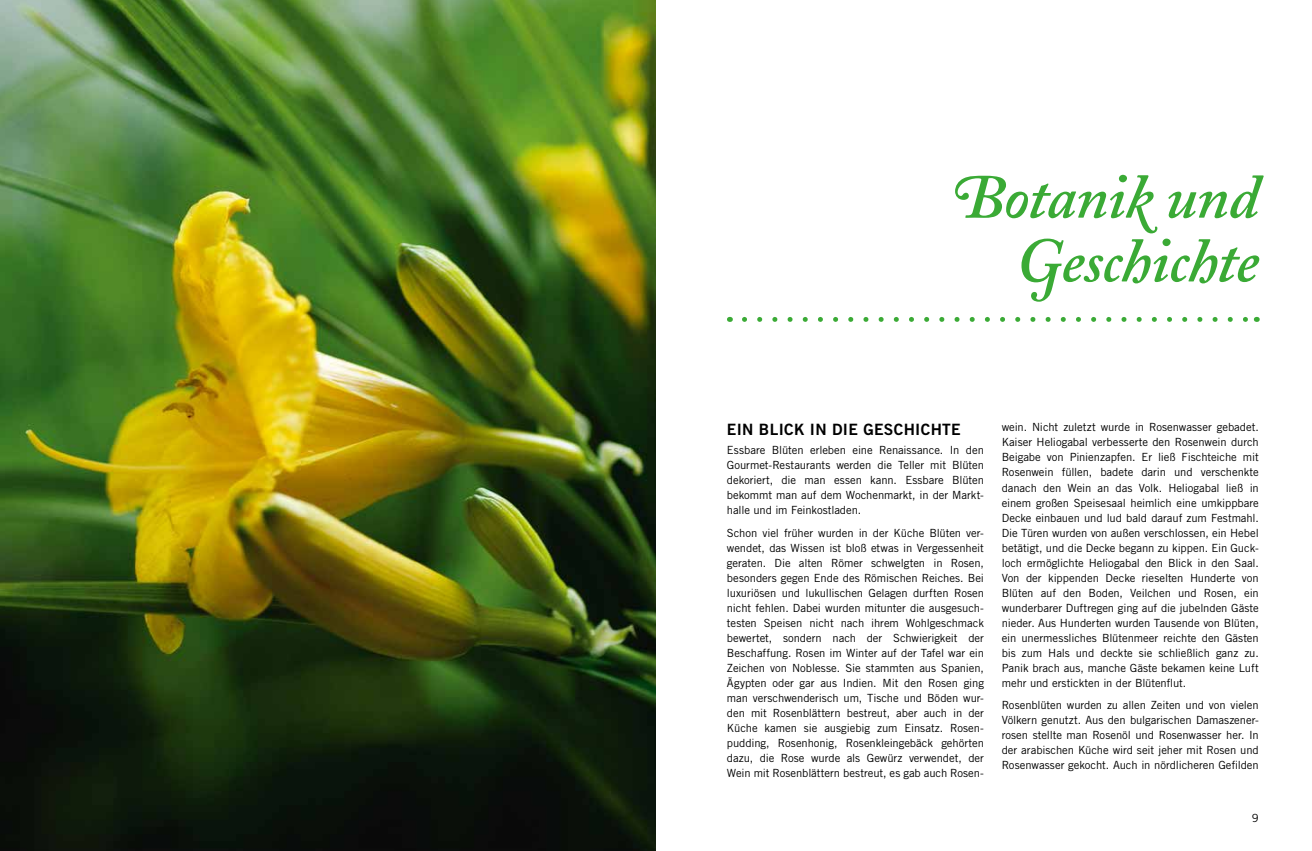
<style>
.page{position:relative;width:1312px;height:851px;background:#fff}
.page>*{position:absolute;margin:0;border:0;box-sizing:border-box;transform-origin:0 0}
.t1{font:italic 600 62.5px/63.8px "Adobe Caslon";letter-spacing:-.015em;color:#3aaa35;text-align:right}
.t2{font:15.62px "Trade Gothic Bold Two";letter-spacing:.02em;color:#000}
.t3{font:11.25px/15px "Trade Gothic";letter-spacing:-.005em;color:#000;text-align:justify}
.s1{font-family:"Adobe Caslon Swash"}
.s2{font-family:"Adobe Caslon Alt"}
</style>
<div class="page">
<img style="left:0;top:0;width:656px;height:850px">
<svg style="left:744px;top:317px;width:504px;height:5px"></svg>
<h1 class="t1" style="left:951px;top:167px;width:308px"><span class="s1">B</span>otani<span class="s2">k</span> und<br><span class="s1">G</span>eschichte</h1>
<h2 class="t2" style="left:726px;top:420px;width:235px">EIN BLICK IN DIE GESCHICHTE</h2>
<p class="t3" style="left:726px;top:442px;width:258px">Essbare Blüten erleben eine Renaissance. In den Gourmet-Restaurants werden die Teller mit Blüten dekoriert, die man essen kann. Essbare Blüten bekommt man auf dem Wochenmarkt, in der Markt&shy;halle und im Feinkostladen.</p>
<p class="t3" style="left:726px;top:525px;width:258px">Schon viel früher wurden in der Küche Blüten ver&shy;wendet, das Wissen ist bloß etwas in Vergessenheit geraten. Die alten Römer schwelgten in Rosen, besonders gegen Ende des Römischen Reiches. Bei luxuriösen und lukullischen Gelagen durften Rosen nicht fehlen. Dabei wurden mitunter die ausgesuch&shy;testen Speisen nicht nach ihrem Wohlgeschmack bewertet, sondern nach der Schwierigkeit der Beschaffung. Rosen im Winter auf der Tafel war ein Zeichen von Noblesse. Sie stammten aus Spanien, Ägypten oder gar aus Indien. Mit den Rosen ging man verschwenderisch um, Tische und Böden wur&shy;den mit Rosenblättern bestreut, aber auch in der Küche kamen sie ausgiebig zum Einsatz. Rosen&shy;pudding, Rosenhonig, Rosenkleingebäck gehörten dazu, die Rose wurde als Gewürz verwendet, der Wein mit Rosenblättern bestreut, es gab auch Rosen-</p>
<p class="t3" style="left:1001px;top:420px;width:258px">wein. Nicht zuletzt wurde in Rosenwasser gebadet.<br>Kaiser Heliogabal verbesserte den Rosenwein durch Beigabe von Pinienzapfen. Er ließ Fischteiche mit Rosenwein füllen, badete darin und verschenkte danach den Wein an das Volk. Heliogabal ließ in einem großen Speisesaal heimlich eine umkippbare Decke einbauen und lud bald darauf zum Festmahl.<br>Die Türen wurden von außen verschlossen, ein Hebel betätigt, und die Decke begann zu kippen. Ein Guck&shy;loch ermöglichte Heliogabal den Blick in den Saal.<br>Von der kippenden Decke rieselten Hunderte von Blüten auf den Boden, Veilchen und Rosen, ein wunderbarer Duftregen ging auf die jubelnden Gäste nieder. Aus Hunderten wurden Tausende von Blüten, ein unermessliches Blütenmeer reichte den Gästen bis zum Hals und deckte sie schließlich ganz zu.<br>Panik brach aus, manche Gäste bekamen keine Luft mehr und erstickten in der Blütenflut.</p>
<p class="t3" style="left:1001px;top:697px;width:258px">Rosenblüten wurden zu allen Zeiten und von vielen Völkern genutzt. Aus den bulgarischen Damaszener&shy;rosen stellte man Rosenöl und Rosenwasser her. In der arabischen Küche wird seit jeher mit Rosen und Rosenwasser gekocht. Auch in nördlicheren Gefilden</p>
<p class="t3" style="left:1251px;top:810px;width:8px">9</p>
</div>
